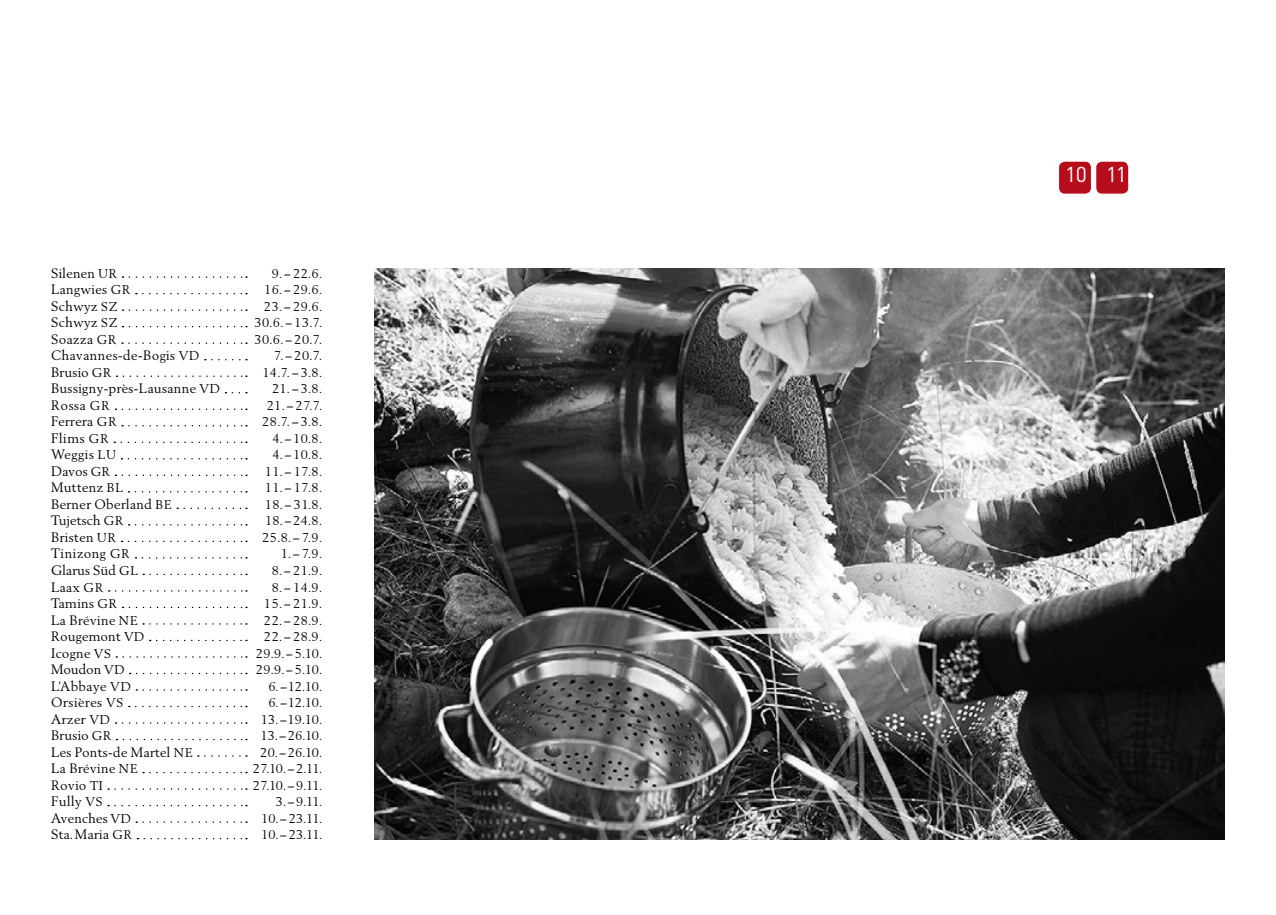
<style>
.page{position:relative;width:1276px;height:915px;background:#fff}
.page>*{position:absolute;margin:0;border:0;box-sizing:border-box;transform-origin:0 0}
.t1{font:21.3px "DIN";color:#fff}
.t2{font:13.5px "BE22";letter-spacing:.055em;color:#000}
.t3{font:12.6px "BE22";letter-spacing:.05em;color:#000}
.s1{font-size:12.6px}
</style>
<div class="page">
<img style="left:374px;top:268px;width:851px;height:570px">
<div style="left:1059px;top:162px;width:32px;height:31px;background:#b60c1c;border-radius:6px"></div>
<div style="left:1096px;top:162px;width:32px;height:31px;background:#b60c1c;border-radius:6px"></div>
<svg style="left:129px;top:276px;width:118px;height:2px"></svg>
<svg style="left:143px;top:293px;width:104px;height:1px"></svg>
<svg style="left:123px;top:309px;width:124px;height:2px"></svg>
<svg style="left:123px;top:326px;width:124px;height:1px"></svg>
<svg style="left:129px;top:342px;width:118px;height:2px"></svg>
<svg style="left:117px;top:375px;width:130px;height:2px"></svg>
<svg style="left:122px;top:408px;width:125px;height:2px"></svg>
<svg style="left:129px;top:425px;width:118px;height:1px"></svg>
<svg style="left:121px;top:441px;width:126px;height:2px"></svg>
<svg style="left:128px;top:458px;width:119px;height:1px"></svg>
<svg style="left:122px;top:474px;width:125px;height:2px"></svg>
<svg style="left:135px;top:491px;width:112px;height:1px"></svg>
<svg style="left:184px;top:507px;width:63px;height:2px"></svg>
<svg style="left:129px;top:524px;width:118px;height:1px"></svg>
<svg style="left:122px;top:540px;width:125px;height:2px"></svg>
<svg style="left:136px;top:557px;width:111px;height:1px"></svg>
<svg style="left:150px;top:573px;width:97px;height:2px"></svg>
<svg style="left:116px;top:590px;width:131px;height:1px"></svg>
<svg style="left:123px;top:606px;width:124px;height:2px"></svg>
<svg style="left:150px;top:623px;width:97px;height:1px"></svg>
<svg style="left:157px;top:639px;width:90px;height:2px"></svg>
<svg style="left:123px;top:656px;width:124px;height:1px"></svg>
<svg style="left:137px;top:672px;width:110px;height:2px"></svg>
<svg style="left:143px;top:689px;width:104px;height:1px"></svg>
<svg style="left:136px;top:705px;width:111px;height:2px"></svg>
<svg style="left:116px;top:722px;width:131px;height:1px"></svg>
<svg style="left:117px;top:738px;width:130px;height:2px"></svg>
<svg style="left:205px;top:755px;width:42px;height:1px"></svg>
<svg style="left:150px;top:771px;width:97px;height:2px"></svg>
<svg style="left:115px;top:788px;width:132px;height:1px"></svg>
<svg style="left:115px;top:804px;width:132px;height:2px"></svg>
<svg style="left:143px;top:821px;width:104px;height:1px"></svg>
<svg style="left:144px;top:837px;width:103px;height:2px"></svg>
<p class="t2" style="left:51px;top:265px;width:68px">Silenen <span class="s1">UR</span></p>
<p class="t3" style="left:272px;top:266px;width:51px">9.–22.6.</p>
<p class="t2" style="left:51px;top:281px;width:81px">Langwies <span class="s1">GR</span></p>
<p class="t3" style="left:264px;top:282px;width:59px">16.–29.6.</p>
<p class="t2" style="left:51px;top:298px;width:68px">Schwyz <span class="s1">SZ</span></p>
<p class="t3" style="left:264px;top:299px;width:59px">23.–29.6.</p>
<p class="t2" style="left:51px;top:314px;width:68px">Schwyz <span class="s1">SZ</span></p>
<p class="t3" style="left:254px;top:315px;width:69px">30.6.–13.7.</p>
<p class="t2" style="left:51px;top:331px;width:67px">Soazza <span class="s1">GR</span></p>
<p class="t3" style="left:254px;top:332px;width:69px">30.6.–20.7.</p>
<p class="t2" style="left:51px;top:347px;width:150px">Chavannes-de-Bogis <span class="s1">VD</span></p>
<p class="t3" style="left:274px;top:348px;width:49px">7.–20.7.</p>
<p class="t2" style="left:51px;top:364px;width:62px">Brusio <span class="s1">GR</span></p>
<p class="t3" style="left:262px;top:365px;width:61px">14.7.–3.8.</p>
<p class="t2" style="left:51px;top:380px;width:170px">Bussigny-près-Lausanne <span class="s1">VD</span></p>
<p class="t3" style="left:272px;top:381px;width:51px">21.–3.8.</p>
<p class="t2" style="left:51px;top:397px;width:60px">Rossa <span class="s1">GR</span></p>
<p class="t3" style="left:267px;top:398px;width:56px">21.–27.7.</p>
<p class="t2" style="left:51px;top:413px;width:67px">Ferrera <span class="s1">GR</span></p>
<p class="t3" style="left:262px;top:414px;width:61px">28.7.–3.8.</p>
<p class="t2" style="left:51px;top:430px;width:59px">Flims <span class="s1">GR</span></p>
<p class="t3" style="left:272px;top:431px;width:51px">4.–10.8.</p>
<p class="t2" style="left:51px;top:446px;width:66px">Weggis <span class="s1">LU</span></p>
<p class="t3" style="left:272px;top:447px;width:51px">4.–10.8.</p>
<p class="t2" style="left:51px;top:463px;width:61px">Davos <span class="s1">GR</span></p>
<p class="t3" style="left:265px;top:464px;width:58px">11.–17.8.</p>
<p class="t2" style="left:51px;top:479px;width:73px">Muttenz <span class="s1">BL</span></p>
<p class="t3" style="left:265px;top:480px;width:58px">11.–17.8.</p>
<p class="t2" style="left:51px;top:496px;width:122px">Berner Oberland <span class="s1">BE</span></p>
<p class="t3" style="left:265px;top:497px;width:58px">18.–31.8.</p>
<p class="t2" style="left:51px;top:512px;width:74px">Tujetsch <span class="s1">GR</span></p>
<p class="t3" style="left:265px;top:513px;width:58px">18.–24.8.</p>
<p class="t2" style="left:51px;top:529px;width:67px">Bristen <span class="s1">UR</span></p>
<p class="t3" style="left:262px;top:530px;width:61px">25.8.–7.9.</p>
<p class="t2" style="left:51px;top:545px;width:80px">Tinizong <span class="s1">GR</span></p>
<p class="t3" style="left:281px;top:546px;width:42px">1.–7.9.</p>
<p class="t2" style="left:51px;top:562px;width:88px">Glarus Süd <span class="s1">GL</span></p>
<p class="t3" style="left:272px;top:563px;width:51px">8.–21.9.</p>
<p class="t2" style="left:51px;top:578px;width:54px">Laax <span class="s1">GR</span></p>
<p class="t3" style="left:272px;top:579px;width:51px">8.–14.9.</p>
<p class="t2" style="left:51px;top:595px;width:68px">Tamins <span class="s1">GR</span></p>
<p class="t3" style="left:264px;top:596px;width:59px">15.–21.9.</p>
<p class="t2" style="left:51px;top:611px;width:88px">La Brévine <span class="s1">NE</span></p>
<p class="t3" style="left:264px;top:612px;width:59px">22.–28.9.</p>
<p class="t2" style="left:51px;top:628px;width:95px">Rougemont <span class="s1">VD</span></p>
<p class="t3" style="left:264px;top:629px;width:59px">22.–28.9.</p>
<p class="t2" style="left:51px;top:644px;width:61px">Icogne <span class="s1">VS</span></p>
<p class="t3" style="left:256px;top:645px;width:67px">29.9.–5.10.</p>
<p class="t2" style="left:51px;top:661px;width:75px">Moudon <span class="s1">VD</span></p>
<p class="t3" style="left:256px;top:662px;width:67px">29.9.–5.10.</p>
<p class="t2" style="left:51px;top:677px;width:81px">L’Abbaye <span class="s1">VD</span></p>
<p class="t3" style="left:268px;top:678px;width:55px">6.–12.10.</p>
<p class="t2" style="left:51px;top:694px;width:74px">Orsières <span class="s1">VS</span></p>
<p class="t3" style="left:268px;top:695px;width:55px">6.–12.10.</p>
<p class="t2" style="left:51px;top:710px;width:61px">Arzer <span class="s1">VD</span></p>
<p class="t3" style="left:261px;top:711px;width:62px">13.–19.10.</p>
<p class="t2" style="left:51px;top:727px;width:62px">Brusio <span class="s1">GR</span></p>
<p class="t3" style="left:260px;top:728px;width:63px">13.–26.10.</p>
<p class="t2" style="left:51px;top:743px;width:143px">Les Ponts-de Martel <span class="s1">NE</span></p>
<p class="t3" style="left:260px;top:744px;width:63px">20.–26.10.</p>
<p class="t2" style="left:51px;top:760px;width:88px">La Brévine <span class="s1">NE</span></p>
<p class="t3" style="left:253px;top:761px;width:70px">27.10.– 2.11.</p>
<p class="t2" style="left:51px;top:776px;width:53px">Rovio <span class="s1">TI</span></p>
<p class="t3" style="left:253px;top:777px;width:70px">27.10.– 9.11.</p>
<p class="t2" style="left:51px;top:793px;width:53px">Fully <span class="s1">VS</span></p>
<p class="t3" style="left:276px;top:794px;width:47px">3.–9.11.</p>
<p class="t2" style="left:51px;top:809px;width:81px">Avenches <span class="s1">VD</span></p>
<p class="t3" style="left:261px;top:810px;width:62px">10.–23.11.</p>
<p class="t2" style="left:51px;top:826px;width:83px">Sta. Maria <span class="s1">GR</span></p>
<p class="t3" style="left:261px;top:827px;width:62px">10.–23.11.</p>
<h1 class="t1" style="left:1065px;top:161px;width:63px">10 11</h1>
</div>
